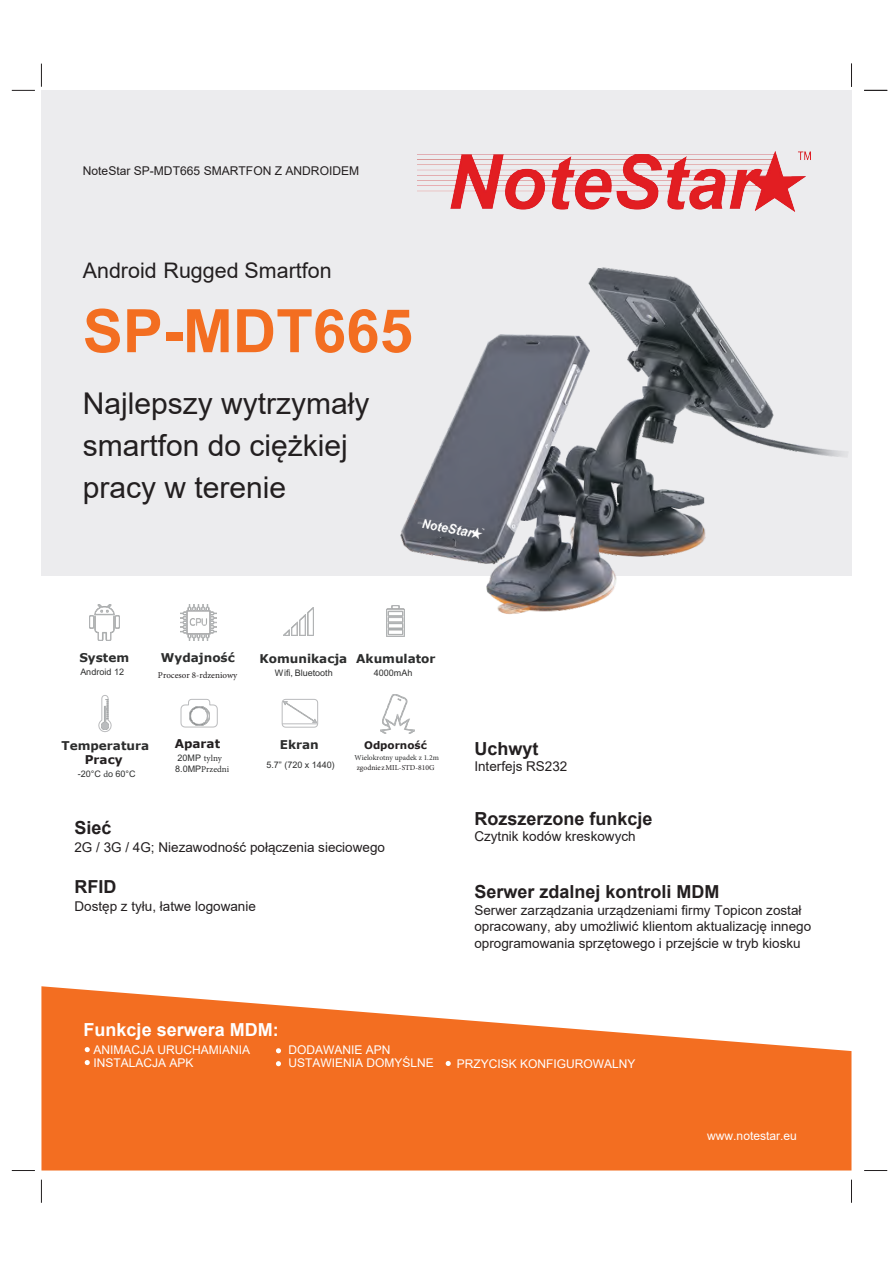
<style>
.page{position:relative;width:893px;height:1263px;background:#fff}
.page>*{position:absolute;margin:0;border:0;box-sizing:border-box;transform-origin:0 0}
.t1{font:700 60px "Arial";color:#f36e21}
.t2{font:30px/42px "Arial";color:#231f20}
.t3{font:21.45px "Arial";color:#231f20}
.t4{font:700 18px "Arial";color:#231f20}
.t5{font:700 18px "Arial";color:#fff}
.t6{font:700 18px "Arial";color:#231f20}
.t7{font:13.5px/16.5px "Arial";color:#231f20}
.t8{font:12px/13.4px "Arial";color:#fff}
.t9{font:700 12px "Verdana";color:#2c2d2d}
.t10{font:12px "Arial";color:#231f20}
.t11{font:700 12px "Verdana";color:#231f20}
.t12{font:700 10.5px "Verdana";color:#231f20}
.t13{font:9px "Arial Unicode MS";color:#2c2d2d}
.t14{font:9px/10.8px "Minion Pro";color:#2c2d2d}
.t15{font:9px "Minion Pro";color:#231f20}
.t16{font:7.5px "Minion Pro";color:#2c2d2d}
.t17{font:7.5px "Minion Pro";color:#231f20}
.s1{font-style:inherit}
.s2{font-family:"Minion Pro"}
.s3{font-family:"Arial Unicode MS"}
</style>
<div class="page">
<svg style="left:41px;top:986px;width:810px;height:184px;fill:#f36e21"></svg>
<div style="left:41px;top:90px;width:810px;height:486px;background:#ececee"></div>
<img style="left:181px;top:604px;width:36px;height:36px">
<img style="left:89px;top:604px;width:30px;height:36px">
<img style="left:386px;top:627px;width:18px;height:9px">
<img style="left:283px;top:607px;width:30px;height:28px">
<svg style="left:98px;top:695px;width:14px;height:37px"></svg>
<img style="left:101px;top:699px;width:8px;height:30px">
<svg style="left:281px;top:699px;width:37px;height:29px"></svg>
<img style="left:284px;top:701px;width:32px;height:22px">
<hr style="left:282px;top:723px;width:36px;height:1px;background:#babbbd">
<svg style="left:180px;top:699px;width:38px;height:29px"></svg>
<img style="left:189px;top:706px;width:20px;height:20px">
<img style="left:380px;top:694px;width:34px;height:39px">
<svg style="left:12px;top:1170px;width:23px;height:1px"></svg>
<svg style="left:12px;top:90px;width:23px;height:1px"></svg>
<svg style="left:864px;top:1170px;width:23px;height:1px"></svg>
<svg style="left:41px;top:1180px;width:1px;height:23px"></svg>
<svg style="left:41px;top:64px;width:1px;height:23px"></svg>
<svg style="left:851px;top:1180px;width:1px;height:23px"></svg>
<img style="left:386px;top:260px;width:466px;height:367px">
<svg style="left:864px;top:90px;width:23px;height:1px"></svg>
<svg style="left:851px;top:64px;width:1px;height:23px"></svg>
<img style="left:418px;top:152px;width:393px;height:60px">
<svg style="left:85px;top:1047px;width:5px;height:5px"></svg>
<svg style="left:276px;top:1048px;width:5px;height:5px"></svg>
<svg style="left:85px;top:1060px;width:5px;height:5px"></svg>
<svg style="left:276px;top:1061px;width:5px;height:5px"></svg>
<svg style="left:446px;top:1061px;width:5px;height:5px"></svg>
<p class="t10" style="left:83px;top:163px;width:278px">NoteStar SP-MDT665 SMARTFON Z ANDROIDEM</p>
<h3 class="t3" style="left:83px;top:255px;width:250px">Android Rugged Smartfon</h3>
<h1 class="t1" style="left:83px;top:308px;width:332px"><span class="s1">SP-</span>MDT665</h1>
<h2 class="t2" style="left:83px;top:382px;width:288px">Najlepszy wytrzymały smartfon do ciężkiej pracy w terenie</h2>
<p class="t9" style="left:79px;top:649px;width:51px">System</p>
<p class="t13" style="left:80px;top:668px;width:45px">Android 12</p>
<p class="t9" style="left:161px;top:649px;width:75px">Wydajność</p>
<p class="t15" style="left:158px;top:669px;width:81px">Procesor 8-rdzeniowy</p>
<p class="t9" style="left:260px;top:650px;width:89px">Komunikacja</p>
<p class="t13" style="left:275px;top:669px;width:59px">Wifi, Bluetooth</p>
<p class="t9" style="left:356px;top:650px;width:81px">Akumulator</p>
<p class="t13" style="left:374px;top:669px;width:40px">4000mAh</p>
<p class="t9" style="left:62px;top:737px;width:89px">Temperatura</p>
<p class="t11" style="left:85px;top:751px;width:39px">Pracy</p>
<p class="t13" style="left:78px;top:770px;width:59px">-20°C <span class="s2">d</span>o 60°C</p>
<p class="t11" style="left:175px;top:735px;width:47px">Aparat</p>
<p class="t14" style="left:175px;top:752px;width:56px"><span class="s3">20MP</span> tylny<br><span class="s3">8.0MP</span>Przedni</p>
<p class="t9" style="left:280px;top:736px;width:40px">Ekran</p>
<p class="t13" style="left:266px;top:761px;width:70px">5.7” (720 x 1440)</p>
<p class="t12" style="left:364px;top:738px;width:64px">Odporność</p>
<p class="t16" style="left:354px;top:752px;width:86px">Wielokrotny upadek z 1.2m</p>
<p class="t17" style="left:357px;top:762px;width:79px">zgodnie z MIL-STD-810G</p>
<h3 class="t4" style="left:74px;top:815px;width:39px">Sieć</h3>
<p class="t7" style="left:74px;top:839px;width:312px">2G / 3G / 4G; Niezawodność połączenia sieciowego</p>
<h3 class="t6" style="left:74px;top:880px;width:43px">RFID</h3>
<p class="t7" style="left:74px;top:897px;width:183px">Dostęp z tyłu, łatwe logowanie</p>
<h3 class="t4" style="left:474px;top:736px;width:66px">Uchwyt</h3>
<p class="t7" style="left:474px;top:758px;width:95px">Interfejs RS232</p>
<h3 class="t4" style="left:474px;top:806px;width:180px">Rozszerzone funkcje</h3>
<p class="t7" style="left:474px;top:828px;width:163px">Czytnik kodów kreskowych</p>
<h3 class="t4" style="left:474px;top:879px;width:247px">Serwer zdalnej kontroli <span class="s1">MDM</span></h3>
<p class="t7" style="left:474px;top:901px;width:338px">Serwer zarządzania urządzeniami firmy Topicon został opracowany, aby umożliwić klientom aktualizację innego oprogramowania sprzętowego i przejście w tryb kiosku</p>
<h3 class="t5" style="left:84px;top:1016px;width:197px">Funkcje serwera <span class="s1">MDM:</span></h3>
<p class="t8" style="left:94px;top:1043px;width:158px">ANIMACJA URUCHAMIANIA<br>INSTALACJA APK</p>
<p class="t8" style="left:288px;top:1043px;width:147px">DODAWANIE APN<br>USTAWIENIA DOMYŚLNE</p>
<p class="t8" style="left:457px;top:1057px;width:180px">PRZYCISK KONFIGUROWALNY</p>
<p class="t8" style="left:707px;top:1129px;width:91px">www.notestar.eu</p>
</div>
